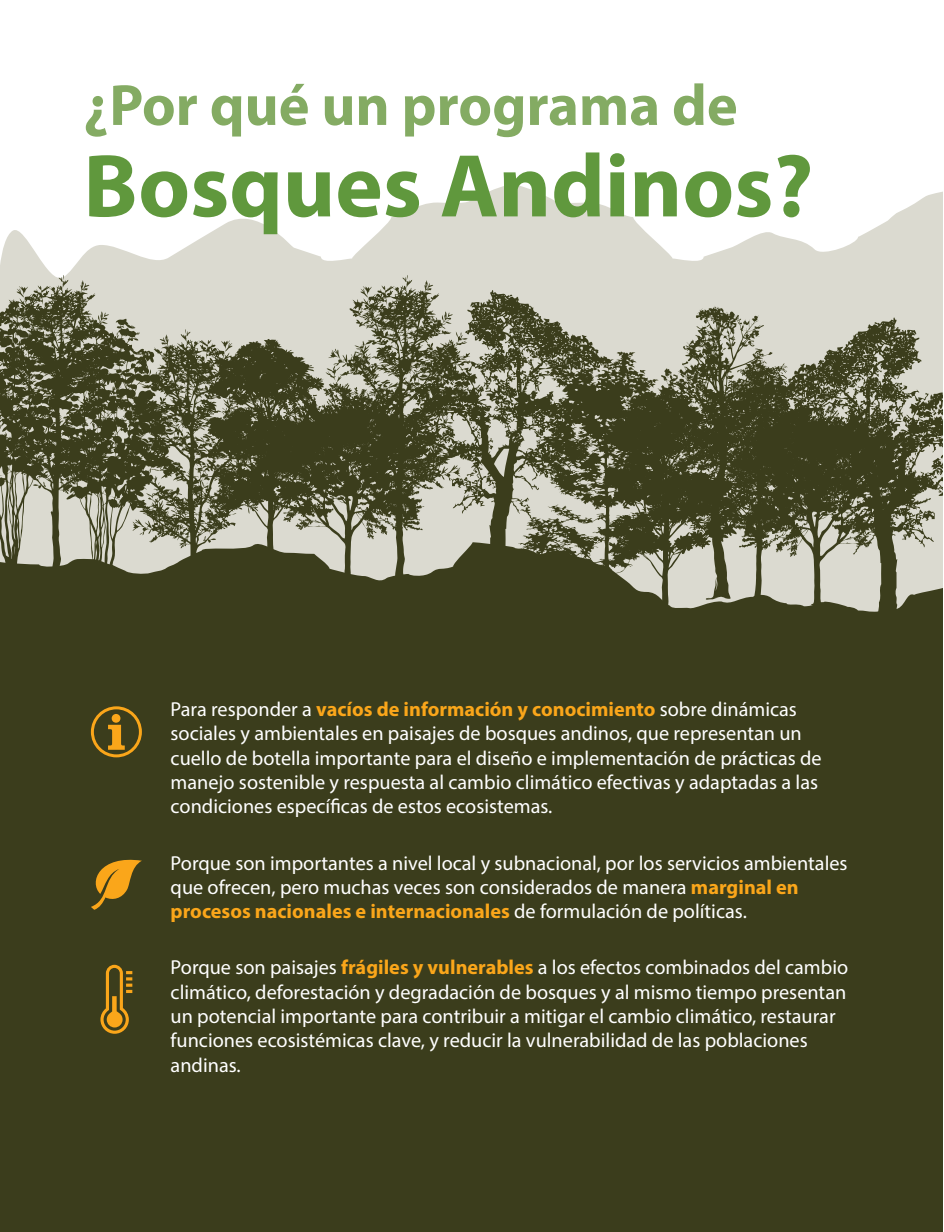
<style>
.page{position:relative;width:944px;height:1232px;background:#fff}
.page>*{position:absolute;margin:0;border:0;box-sizing:border-box;transform-origin:0 0}
.t1{font:700 90px "Myriad Pro";color:#60983d}
.t2{font:700 58.5px "Myriad Pro";color:#84ab63}
.t3{font:20.25px/24.3px "Myriad Pro";color:#fff}
.s1{font-weight:700;color:#faa61a}
</style>
<div class="page">
<svg style="left:0;top:184px;width:943px;height:133px;fill:#dbdad0"></svg>
<div style="left:0;top:588px;width:943px;height:643px;background:#3b3d1c"></div>
<svg style="left:933px;top:317px;width:10px;height:307px;background:#a9a998"></svg>
<svg style="left:470px;top:290px;width:137px;height:298px;background:#85866f"></svg>
<svg style="left:601px;top:306px;width:332px;height:348px;background:#777860"></svg>
<svg style="left:518px;top:351px;width:183px;height:263px;background:#6a6c51"></svg>
<svg style="left:0;top:275px;width:470px;height:370px;background:#76775f"></svg>
<svg style="left:100px;top:964px;width:32px;height:69px;background:#82641b"></svg>
<svg style="left:91px;top:706px;width:51px;height:51px;background:#745c1b"></svg>
<svg style="left:88px;top:854px;width:54px;height:55px;background:#83641b"></svg>
<h2 class="t2" style="left:83px;top:67px;width:656px">¿Por qué un programa de</h2>
<h1 class="t1" style="left:83px;top:127px;width:731px">Bosques Andinos?</h1>
<p class="t3" style="left:171px;top:696px;width:653px">Para responder a <span class="s1">vacíos de información y conocimiento</span> sobre dinámicas sociales y ambientales en paisajes de bosques andinos, que representan un cuello de botella importante para el diseño e implementación de prácticas de manejo sostenible y respuesta al cambio climático efectivas y adaptadas a las condiciones específicas de estos ecosistemas.</p>
<p class="t3" style="left:171px;top:850px;width:678px">Porque son importantes a nivel local y subnacional, por los servicios ambientales que ofrecen, pero muchas veces son considerados de manera <span class="s1">marginal en procesos nacionales e internacionales</span> de formulación de políticas.</p>
<p class="t3" style="left:171px;top:955px;width:679px">Porque son paisajes <span class="s1">frágiles y vulnerables</span> a los efectos combinados del cambio climático, deforestación y degradación de bosques y al mismo tiempo presentan un potencial importante para contribuir a mitigar el cambio climático, restaurar funciones ecosistémicas clave, y reducir la vulnerabilidad de las poblaciones andinas.</p>
</div>
